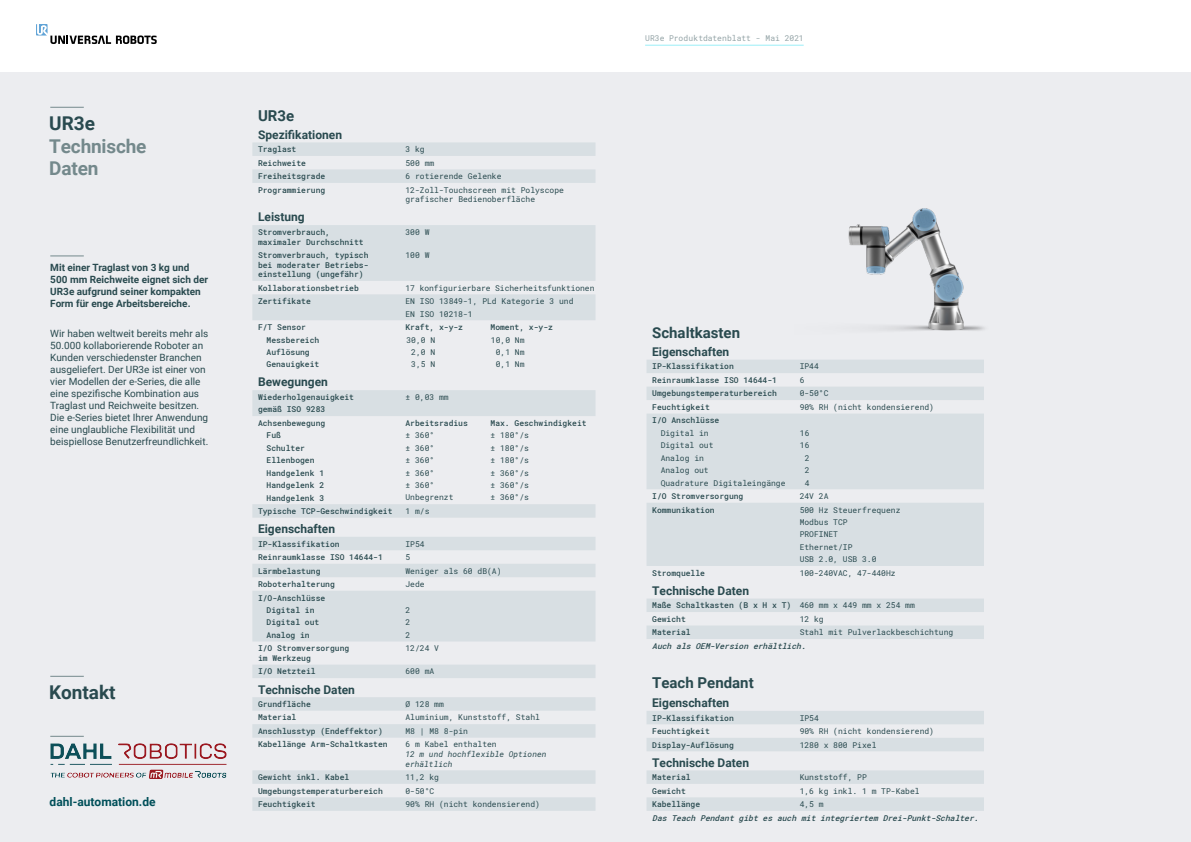
<style>
.page{position:relative;width:1191px;height:842px;background:#fff}
.page>*{position:absolute;margin:0;border:0;box-sizing:border-box;transform-origin:0 0}
.t1{font:700 19px/22.8px "Roboto";letter-spacing:-.01em;color:#74898c}
.t2{font:700 19px "Roboto";color:#294a4f}
.t3{font:700 15px "Roboto";color:#294a4f}
.t4{font:700 12px "Roboto";color:#294a4f}
.t5{font:700 12px "Roboto";color:#004f59}
.t6{font:10px/12px "Roboto";color:#294a4f}
.t7{font:700 10px/12px "Roboto";color:#294a4f}
.t8{font:500 8px/12.4px "Roboto Mono";color:#294a4f}
.t9{font:8px/12.4px "Roboto Mono";color:#294a4f}
.t10{font:italic 500 8px "Roboto Mono";color:#294a4f}
.t11{font:italic 8px/9.6px "Roboto Mono";color:#294a4f}
.t12{font:8px "Roboto Mono";color:#94a4a7}
.s1{font-weight:400}
</style>
<div class="page">
<div style="left:0;top:72px;width:1191px;height:770px;background:#ecedf0"></div>
<svg style="left:36px;top:24px;width:121px;height:20px"></svg>
<hr style="left:645px;top:45px;width:158px;height:1px;background:#9beef7">
<hr style="left:50px;top:107px;width:34px;height:1px;background:#74898c">
<hr style="left:50px;top:676px;width:34px;height:1px;background:#74898c">
<hr style="left:50px;top:736px;width:34px;height:1px;background:#74898c">
<hr style="left:50px;top:256px;width:34px;height:1px;background:#74898c">
<img style="left:848px;top:208px;width:137px;height:123px">
<svg style="left:252px;top:142px;width:343px;height:669px"></svg>
<svg style="left:647px;top:360px;width:337px;height:451px;fill:#d8dfe3"></svg>
<img style="left:50px;top:743px;width:177px;height:36px">
<h1 class="t2" style="left:49px;top:110px;width:47px">UR3e</h1>
<h1 class="t1" style="left:49px;top:134px;width:99px">Technische<br>Daten</h1>
<p class="t7" style="left:50px;top:261px;width:159px">Mit einer Traglast von 3 kg und<br>500 mm Reichweite eignet sich der<br>UR3e aufgrund seiner kompakten<br>Form für enge Arbeitsbereiche.</p>
<p class="t6" style="left:50px;top:327px;width:159px">Wir haben weltweit bereits mehr als 50.000 kollaborierende Roboter an Kunden verschiedenster Branchen ausgeliefert. Der UR3e ist einer von vier Modellen der e-Series, die alle eine spezifische Kombination aus Traglast und Reichweite besitzen.<br>Die e-Series bietet Ihrer Anwendung eine unglaubliche Flexibilität und beispiellose Benutzerfreundlichkeit.</p>
<h1 class="t2" style="left:49px;top:679px;width:68px">Kontakt</h1>
<h3 class="t5" style="left:50px;top:793px;width:108px">dahl-automation.de</h3>
<h2 class="t3" style="left:258px;top:105px;width:38px">UR3e</h2>
<h3 class="t4" style="left:258px;top:126px;width:85px">Spezifikationen</h3>
<p class="t8" style="left:258px;top:143px;width:40px">Traglast</p>
<p class="t9" style="left:405px;top:143px;width:21px">3 kg</p>
<p class="t8" style="left:258px;top:156px;width:49px">Reichweite</p>
<p class="t9" style="left:405px;top:156px;width:30px">500 mm</p>
<p class="t8" style="left:258px;top:170px;width:69px">Freiheitsgrade</p>
<p class="t9" style="left:405px;top:170px;width:98px">6 rotierende Gelenke</p>
<p class="t8" style="left:258px;top:183px;width:69px">Programmierung</p>
<p class="t9" style="left:405px;top:185px;width:160px;line-height:9.6px">12-Zoll-Touchscreen mit Polyscope grafischer Bedienoberfläche</p>
<h3 class="t4" style="left:258px;top:209px;width:48px">Leistung</h3>
<p class="t8" style="left:258px;top:227px;width:107px;line-height:9.6px">Stromverbrauch, maximaler Durchschnitt</p>
<p class="t9" style="left:405px;top:226px;width:25px">300 W</p>
<p class="t8" style="left:258px;top:250px;width:112px;line-height:9.6px;text-align:justify">Stromverbrauch, typisch bei moderater Betriebs&shy;einstellung (ungefähr)</p>
<p class="t9" style="left:405px;top:249px;width:25px">100 W</p>
<p class="t8" style="left:258px;top:281px;width:102px">Kollaborationsbetrieb</p>
<p class="t9" style="left:405px;top:281px;width:190px">17 konfigurierbare Sicherheitsfunktionen</p>
<p class="t8" style="left:258px;top:295px;width:54px">Zertifikate</p>
<p class="t9" style="left:405px;top:295px;width:170px">EN ISO 13849-1, PLd Kategorie 3 und<br>EN ISO 10218-1</p>
<p class="t8" style="left:266px;top:321px;width:54px;text-indent:-9px">F/T Sensor<br>Messbereich<br>Auflösung<br>Genauigkeit</p>
<p class="t8" style="left:405px;top:321px;width:59px">Kraft, x-y-z</p>
<p class="t8" style="left:490px;top:321px;width:64px">Moment, x-y-z</p>
<p class="t9" style="left:491px;top:333px;width:35px;text-align:center">10,0 Nm<br>0,1 Nm<br>0,1 Nm</p>
<p class="t9" style="left:411px;top:333px;width:25px;text-align:justify;text-indent:-5px">30,0 N 2,0 N 3,5 N</p>
<h3 class="t4" style="left:258px;top:374px;width:71px">Bewegungen</h3>
<p class="t8" style="left:258px;top:391px;width:97px">Wiederholgenauigkeit gemäß ISO 9283</p>
<p class="t9" style="left:405px;top:391px;width:45px">± 0,03 mm</p>
<p class="t8" style="left:266px;top:417px;width:60px;text-indent:-9px">Achsenbewegung<br>Fuß<br>Schulter<br>Ellenbogen<br>Handgelenk 1<br>Handgelenk 2<br>Handgelenk 3</p>
<p class="t8" style="left:405px;top:416px;width:64px">Arbeitsradius</p>
<p class="t9" style="left:405px;top:429px;width:49px">± 360°<br>± 360°<br>± 360°<br>± 360°<br>± 360°<br>Unbegrenzt</p>
<p class="t8" style="left:490px;top:416px;width:97px">Max. Geschwindigkeit</p>
<p class="t9" style="left:490px;top:429px;width:40px;text-align:justify">± 180°/s ± 180°/s ± 180°/s ± 360°/s ± 360°/s ± 360°/s</p>
<p class="t8" style="left:258px;top:505px;width:136px">Typische TCP-Geschwindigkeit</p>
<p class="t9" style="left:405px;top:505px;width:25px">1 m/s</p>
<h3 class="t4" style="left:258px;top:520px;width:79px">Eigenschaften</h3>
<p class="t8" style="left:258px;top:537px;width:83px">IP-Klassifikation</p>
<p class="t9" style="left:405px;top:537px;width:21px">IP54</p>
<p class="t8" style="left:258px;top:551px;width:126px">Reinraumklasse ISO 14644-1</p>
<p class="t9" style="left:405px;top:551px;width:6px">5</p>
<p class="t8" style="left:258px;top:564px;width:64px">Lärmbelastung</p>
<p class="t9" style="left:405px;top:564px;width:98px">Weniger als 60 dB(A)</p>
<p class="t8" style="left:258px;top:578px;width:78px">Roboterhalterung</p>
<p class="t9" style="left:405px;top:578px;width:21px">Jede</p>
<p class="t8" style="left:266px;top:591px;width:60px;text-indent:-9px">I/O-Anschlüsse<br>Digital in<br>Digital out<br>Analog in</p>
<p class="t9" style="left:405px;top:604px;width:6px;text-align:justify">2<br>2<br>2</p>
<p class="t8" style="left:258px;top:643px;width:93px;line-height:9.6px">I/O Stromversorgung im Werkzeug</p>
<p class="t9" style="left:405px;top:642px;width:35px">12/24 V</p>
<p class="t8" style="left:258px;top:665px;width:59px">I/O Netzteil</p>
<p class="t9" style="left:405px;top:665px;width:30px">600 mA</p>
<h3 class="t4" style="left:258px;top:681px;width:98px">Technische Daten</h3>
<p class="t8" style="left:258px;top:698px;width:54px">Grundfläche</p>
<p class="t9" style="left:405px;top:698px;width:40px">Ø 128 mm</p>
<p class="t8" style="left:258px;top:711px;width:40px">Material</p>
<p class="t9" style="left:405px;top:711px;width:136px">Aluminium, Kunststoff, Stahl</p>
<p class="t8" style="left:258px;top:725px;width:126px">Anschlusstyp (Endeffektor)</p>
<p class="t9" style="left:405px;top:725px;width:64px">M8 | M8 8-pin</p>
<p class="t8" style="left:258px;top:738px;width:131px">Kabellänge Arm-Schaltkasten</p>
<p class="t9" style="left:405px;top:738px;width:93px">6 m Kabel enthalten</p>
<p class="t11" style="left:405px;top:749px;width:142px">12 m und hochflexible Optionen erhältlich</p>
<p class="t8" style="left:258px;top:771px;width:93px">Gewicht inkl. Kabel</p>
<p class="t9" style="left:405px;top:771px;width:35px">11,2 kg</p>
<p class="t8" style="left:258px;top:784px;width:126px">Umgebungstemperaturbereich</p>
<p class="t9" style="left:405px;top:784px;width:30px">0-50°C</p>
<p class="t8" style="left:258px;top:798px;width:59px">Feuchtigkeit</p>
<p class="t9" style="left:405px;top:798px;width:136px">90% RH (nicht kondensierend)</p>
<p class="t12" style="left:645px;top:33px;width:160px">UR3e Produktdatenblatt - Mai 2021</p>
<h2 class="t3" style="left:652px;top:322px;width:89px">Schaltkasten</h2>
<h3 class="t4" style="left:652px;top:343px;width:79px">Eigenschaften</h3>
<p class="t8" style="left:652px;top:360px;width:83px">IP-Klassifikation</p>
<p class="t9" style="left:799px;top:360px;width:21px">IP44</p>
<p class="t8" style="left:652px;top:374px;width:126px">Reinraumklasse ISO 14644-1</p>
<p class="t9" style="left:799px;top:374px;width:6px">6</p>
<p class="t8" style="left:652px;top:387px;width:126px">Umgebungstemperaturbereich</p>
<p class="t9" style="left:799px;top:387px;width:30px">0-50°C</p>
<p class="t8" style="left:652px;top:401px;width:59px">Feuchtigkeit</p>
<p class="t9" style="left:799px;top:401px;width:136px">90% RH (nicht kondensierend)</p>
<p class="t8" style="left:652px;top:414px;width:69px">I/O Anschlüsse</p>
<p class="t9" style="left:660px;top:426px;width:126px">Digital in<br>Digital out<br>Analog in<br>Analog out<br>Quadrature Digitaleingänge</p>
<p class="t9" style="left:800px;top:426px;width:11px;text-align:right">16<br>16<br>2<br>2<br>4</p>
<p class="t8" style="left:652px;top:490px;width:93px">I/O Stromversorgung</p>
<p class="t9" style="left:799px;top:490px;width:30px">24V 2A</p>
<p class="t8" style="left:652px;top:503px;width:64px">Kommunikation</p>
<p class="t9" style="left:799px;top:503px;width:102px">500 Hz Steuerfrequenz<br>Modbus TCP<br>PROFINET<br>Ethernet/IP<br>USB 2.0, USB 3.0</p>
<p class="t8" style="left:652px;top:566px;width:54px">Stromquelle</p>
<p class="t9" style="left:799px;top:566px;width:98px">100-240VAC, 47-440Hz</p>
<h3 class="t4" style="left:652px;top:582px;width:98px">Technische Daten</h3>
<p class="t8" style="left:652px;top:598px;width:264px;line-height:13.5px">Maße Schaltkasten (B x H x T) <span class="s1">460 mm x 449 mm x 254 mm<br></span>Gewicht</p>
<p class="t9" style="left:799px;top:612px;width:25px">12 kg</p>
<p class="t8" style="left:652px;top:626px;width:40px">Material</p>
<p class="t9" style="left:799px;top:626px;width:155px">Stahl mit Pulverlackbeschichtung</p>
<p class="t10" style="left:652px;top:640px;width:158px">Auch als OEM-Version erhältlich.</p>
<h2 class="t3" style="left:652px;top:672px;width:103px">Teach Pendant</h2>
<h3 class="t4" style="left:652px;top:694px;width:79px">Eigenschaften</h3>
<p class="t8" style="left:652px;top:711px;width:83px">IP-Klassifikation</p>
<p class="t9" style="left:799px;top:711px;width:21px">IP54</p>
<p class="t8" style="left:652px;top:725px;width:59px">Feuchtigkeit</p>
<p class="t9" style="left:799px;top:725px;width:136px">90% RH (nicht kondensierend)</p>
<p class="t8" style="left:652px;top:738px;width:83px">Display-Auflösung</p>
<p class="t9" style="left:799px;top:738px;width:78px">1280 x 800 Pixel</p>
<h3 class="t4" style="left:652px;top:754px;width:98px">Technische Daten</h3>
<p class="t8" style="left:652px;top:771px;width:40px">Material</p>
<p class="t9" style="left:799px;top:771px;width:69px">Kunststoff, PP</p>
<p class="t8" style="left:652px;top:784px;width:35px">Gewicht</p>
<p class="t9" style="left:799px;top:784px;width:122px">1,6 kg inkl. 1 m TP-Kabel</p>
<p class="t8" style="left:652px;top:798px;width:49px">Kabellänge</p>
<p class="t9" style="left:799px;top:798px;width:25px">4,5 m</p>
<p class="t10" style="left:652px;top:812px;width:331px">Das Teach Pendant gibt es auch mit integriertem Drei-Punkt-Schalter.</p>
</div>
